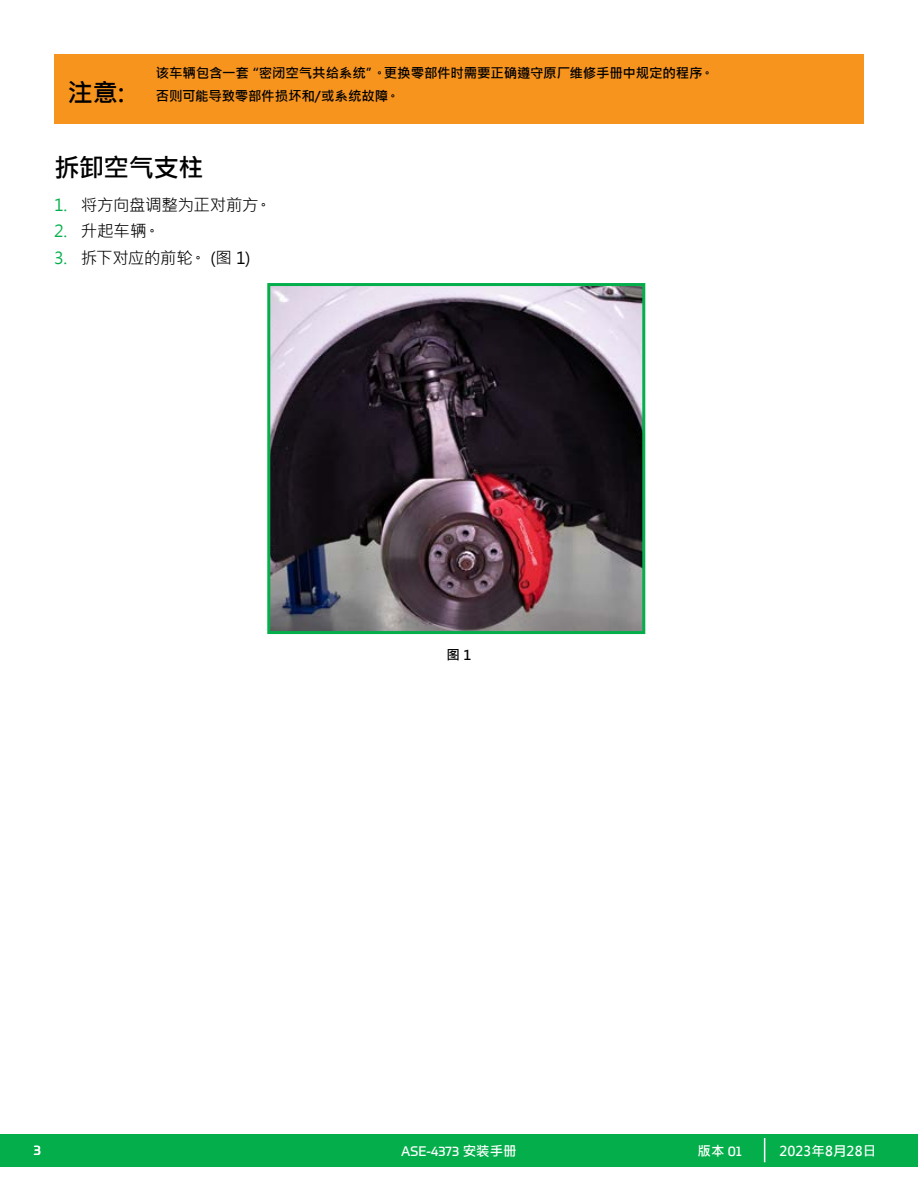
<style>
.page{position:relative;width:918px;height:1188px;background:#fff}
.page>*{position:absolute;margin:0;border:0;box-sizing:border-box;transform-origin:0 0}
.t1{font:700 25.5px "Microsoft Jheng Hei";letter-spacing:-.025em;color:#000}
.t2{font:16.5px "Microsoft Jheng Hei";letter-spacing:-.02em;color:#000}
.t3{font:700 13.5px/23px "Microsoft Jheng Hei";letter-spacing:-.015em;color:#000}
.t4{font:700 13.5px "Microsoft Jheng Hei";color:#fff}
.t5{font:13.5px "Prometo";color:#fff}
.s1{color:#04af4b}
.s2{font-family:"Microsoft Jheng Hei";font-weight:700}
.s3{font-family:"Prometo";font-weight:400}
</style>
<div class="page">
<div style="left:0;top:1134px;width:918px;height:32px;background:#04af4b"></div>
<svg style="left:764px;top:1138px;width:1px;height:24px"></svg>
<div style="left:54px;top:54px;width:810px;height:70px;background:#f7941e"></div>
<img style="left:271px;top:287px;width:370px;height:343px">
<div style="left:267px;top:283px;width:378px;height:351px;border:3px solid #04af4b"></div>
<h1 class="t1" style="left:68px;top:77px;width:58px">注意:</h1>
<p class="t3" style="left:156px;top:62px;width:560px">该车辆包含一套“密闭空气共给系统”。更换零部件时需要正确遵守原厂维修手册中规定的程序。否则可能导致零部件损坏和/或系统故障。</p>
<h1 class="t1" style="left:54px;top:152px;width:151px">拆卸空气支柱</h1>
<p class="t2" style="left:54px;top:194px;width:219px"><span class="s1">1.</span> 将方向盘调整为正对前方。</p>
<p class="t2" style="left:54px;top:221px;width:108px"><span class="s1">2.</span> 升起车辆。</p>
<p class="t2" style="left:54px;top:247px;width:198px"><span class="s1">3.</span> 拆下对应的前轮。 (图 1)</p>
<p class="t3" style="left:447px;top:644px;width:26px">图 1</p>
<p class="t5" style="left:34px;top:1142px;width:9px">3</p>
<p class="t5" style="left:401px;top:1142px;width:117px">ASE-4373 <span class="s2">安装手册</span></p>
<p class="t4" style="left:698px;top:1142px;width:46px">版本 <span class="s3">01</span></p>
<p class="t4" style="left:779px;top:1142px;width:98px">2023年8月28日</p>
</div>
